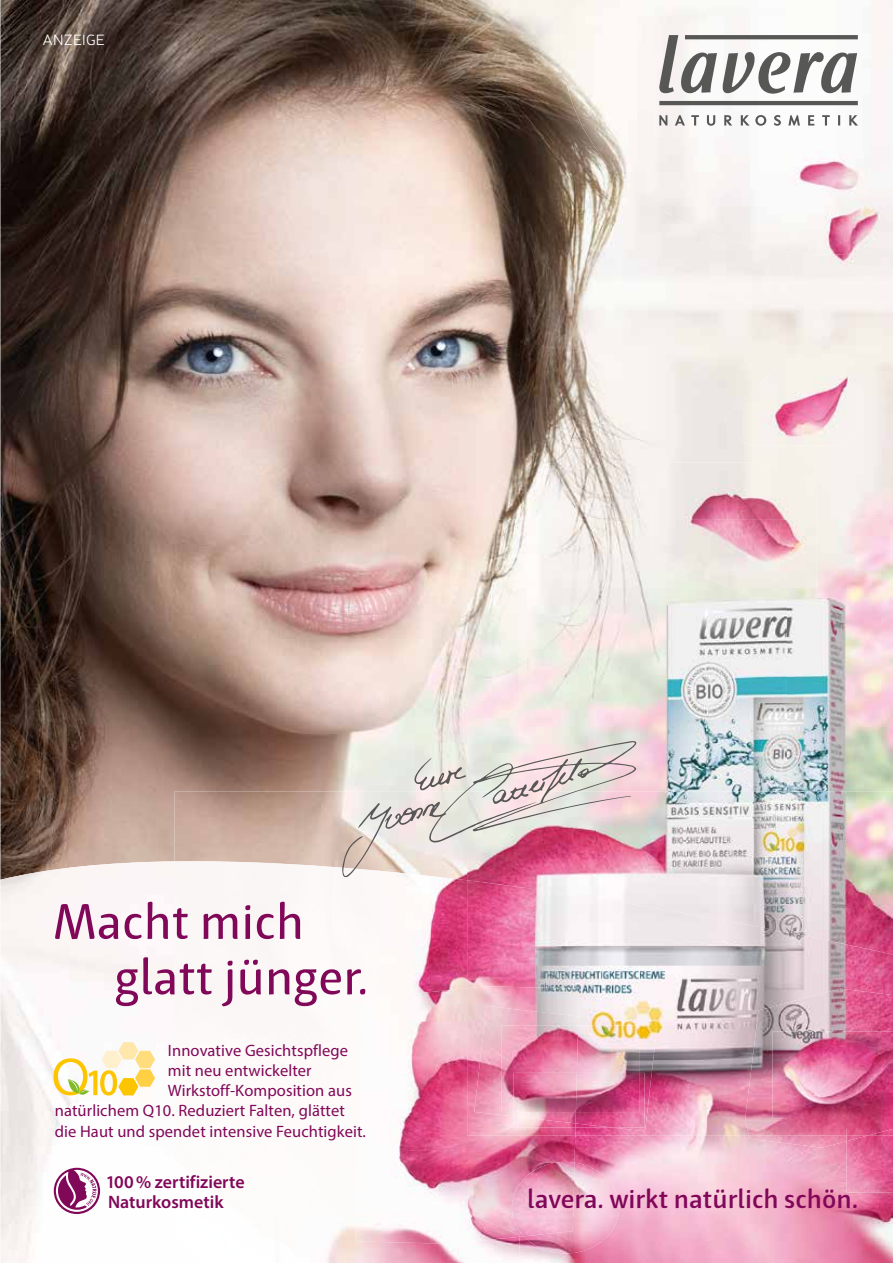
<style>
.page{position:relative;width:893px;height:1263px;background:#fff}
.page>*{position:absolute;margin:0;border:0;box-sizing:border-box;transform-origin:0 0}
.t1{font:51px/55.5px "Haptic Pro";color:#810759}
.t2{font:600 27px "Haptic Pro";color:#810759}
.t3{font:600 18px/20.2px "Myriad Pro";color:#810759}
.t4{font:16.5px "Myriad Pro";letter-spacing:.005em;color:#810759}
.t5{font:300 15px "Neris";letter-spacing:.01em;color:#fff}
</style>
<div class="page">
<img style="left:0;top:0;width:893px;height:861px">
<img style="left:560px;top:0;width:333px;height:252px">
<img style="left:0;top:861px;width:282px;height:402px">
<img style="left:175px;top:792px;width:172px;height:88px">
<img style="left:396px;top:877px;width:71px;height:111px">
<img style="left:534px;top:1136px;width:359px;height:127px">
<img style="left:520px;top:1237px;width:14px;height:23px">
<img style="left:524px;top:1162px;width:95px;height:91px">
<img style="left:394px;top:988px;width:181px;height:249px">
<img style="left:512px;top:1162px;width:62px;height:74px">
<img style="left:651px;top:462px;width:165px;height:105px">
<img style="left:726px;top:359px;width:135px;height:86px">
<img style="left:787px;top:150px;width:85px;height:48px">
<div style="left:787px;top:254px;width:106px;height:25px;background:#f5f0ed"></div>
<img style="left:773px;top:198px;width:120px;height:56px">
<img style="left:846px;top:1136px;width:47px;height:56px">
<img style="left:467px;top:520px;width:213px;height:272px">
<img style="left:786px;top:520px;width:107px;height:272px">
<img style="left:680px;top:567px;width:107px;height:225px">
<img style="left:467px;top:792px;width:426px;height:140px">
<img style="left:467px;top:880px;width:320px;height:153px">
<img style="left:786px;top:932px;width:107px;height:56px">
<img style="left:627px;top:1033px;width:118px;height:103px">
<img style="left:579px;top:1131px;width:48px;height:5px">
<img style="left:467px;top:986px;width:112px;height:150px">
<img style="left:514px;top:1123px;width:61px;height:4px">
<img style="left:578px;top:1016px;width:79px;height:115px">
<img style="left:474px;top:1006px;width:104px;height:110px">
<img style="left:575px;top:1073px;width:70px;height:54px">
<img style="left:514px;top:1112px;width:63px;height:11px">
<img style="left:578px;top:1025px;width:61px;height:87px">
<img style="left:501px;top:1025px;width:77px;height:87px">
<img style="left:749px;top:1136px;width:97px;height:12px">
<img style="left:846px;top:1136px;width:21px;height:5px">
<img style="left:745px;top:988px;width:148px;height:148px">
<img style="left:787px;top:1119px;width:106px;height:10px">
<img style="left:772px;top:1031px;width:121px;height:88px">
<img style="left:846px;top:1056px;width:47px;height:18px">
<svg style="left:54px;top:1168px;width:46px;height:46px"></svg>
<svg style="left:659px;top:35px;width:199px;height:91px"></svg>
<svg style="left:53px;top:1042px;width:102px;height:54px"></svg>
<svg style="left:342px;top:741px;width:295px;height:136px;background:#dfc5c7"></svg>
<img style="left:327px;top:1224px;width:193px;height:39px">
<img style="left:356px;top:1214px;width:164px;height:30px">
<p class="t5" style="left:43px;top:31px;width:64px">ANZEIGE</p>
<h1 class="t1" style="left:115px;top:894px;width:255px;text-indent:-62px">Macht mich glatt jünger.</h1>
<p class="t4" style="left:168px;top:1040px;width:182px">Innovative Gesichtspflege</p>
<p class="t4" style="left:168px;top:1060px;width:145px">mit neu entwickelter</p>
<p class="t4" style="left:168px;top:1080px;width:186px">Wirkstoff-Komposition aus</p>
<p class="t4" style="left:55px;top:1100px;width:292px">natürlichem Q10. Reduziert Falten, glättet</p>
<p class="t4" style="left:55px;top:1121px;width:313px">die Haut und spendet intensive Feuchtigkeit.</p>
<p class="t3" style="left:106px;top:1171px;width:140px">100% zertifizierte<br>Naturkosmetik</p>
<h2 class="t2" style="left:527px;top:1182px;width:332px">lavera. wirkt natürlich schön.</h2>
</div>
